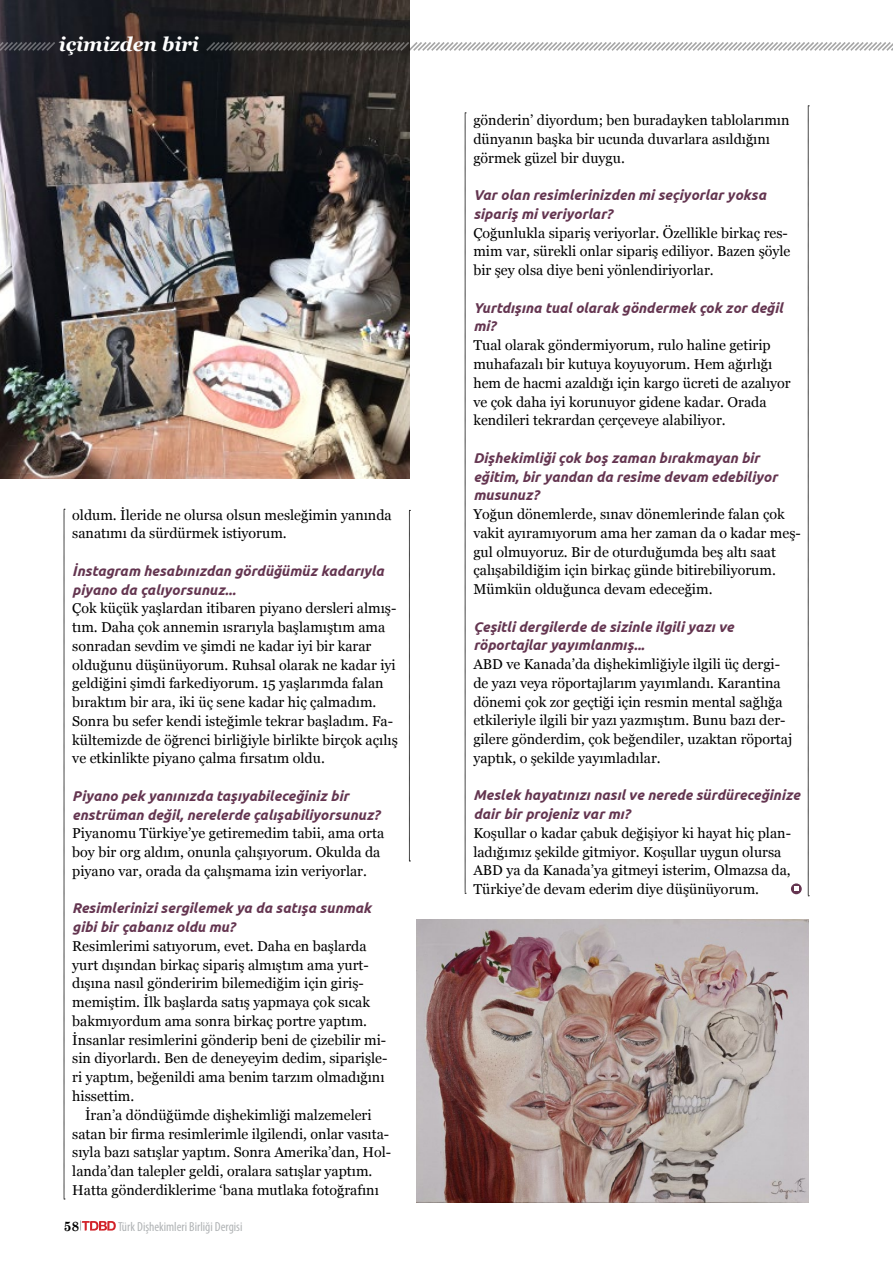
<style>
.page{position:relative;width:893px;height:1263px;background:#fff}
.page>*{position:absolute;margin:0;border:0;box-sizing:border-box;transform-origin:0 0}
.t1{font:italic 700 19.5px "Georgia";letter-spacing:-.005em;color:#fff}
.t2{font:14.25px/18.8px "Georgia";color:#000}
.t3{font:italic 700 14.25px/18.8px "Ubuntu";color:#643550}
.t4{font:700 13.5px "Century Schoolbook";color:#000}
.t5{font:condensed 13.05px "Myriad Pro";color:#b1b4b6}
</style>
<div class="page">
<img style="left:0;top:0;width:410px;height:478px">
<svg style="left:0;top:40px;width:57px;height:13px"></svg>
<svg style="left:204px;top:40px;width:689px;height:13px"></svg>
<svg style="left:80px;top:1220px;width:36px;height:10px"></svg>
<svg style="left:64px;top:509px;width:1px;height:691px"></svg>
<svg style="left:409px;top:510px;width:1px;height:352px"></svg>
<svg style="left:465px;top:113px;width:1px;height:781px"></svg>
<svg style="left:808px;top:106px;width:1px;height:790px"></svg>
<img style="left:417px;top:920px;width:391px;height:283px">
<div style="left:791px;top:883px;width:11px;height:11px;background:#643550;border-radius:50%"></div>
<svg style="left:794px;top:886px;width:5px;height:5px"></svg>
<h1 class="t1" style="left:59px;top:30px;width:142px">içimizden biri</h1>
<p class="t2" style="left:72px;top:505px;width:321px">oldum. İleride ne olursa olsun mesleğimin yanında sanatımı da sürdürmek istiyorum.</p>
<p class="t3" style="left:72px;top:561px;width:313px">İnstagram hesabınızdan gördüğümüz kadarıyla piyano da çalıyorsunuz...</p>
<p class="t2" style="left:72px;top:598px;width:327px">Çok küçük yaşlardan itibaren piyano dersleri almış&shy;tım. Daha çok annemin ısrarıyla başlamıştım ama sonradan sevdim ve şimdi ne kadar iyi bir karar olduğunu düşünüyorum. Ruhsal olarak ne kadar iyi geldiğini şimdi farkediyorum. 15 yaşlarımda falan bıraktım bir ara, iki üç sene kadar hiç çalmadım.<br>Sonra bu sefer kendi isteğimle tekrar başladım. Fa&shy;kültemizde de öğrenci birliğiyle birlikte birçok açılış ve etkinlikte piyano çalma fırsatım oldu.</p>
<p class="t3" style="left:72px;top:786px;width:309px">Piyano pek yanınızda taşıyabileceğiniz bir enstrüman değil, nerelerde çalışabiliyorsunuz?</p>
<p class="t2" style="left:72px;top:823px;width:313px">Piyanomu Türkiye’ye getiremedim tabii, ama orta boy bir org aldım, onunla çalışıyorum. Okulda da piyano var, orada da çalışmama izin veriyorlar.</p>
<p class="t3" style="left:72px;top:899px;width:300px">Resimlerinizi sergilemek ya da satışa sunmak gibi bir çabanız oldu mu?</p>
<p class="t2" style="left:72px;top:936px;width:317px">Resimlerimi satıyorum, evet. Daha en başlarda yurt dışından birkaç sipariş almıştım ama yurt&shy;dışına nasıl gönderirim bilemediğim için giriş&shy;memiştim. İlk başlarda satış yapmaya çok sıcak bakmıyordum ama sonra birkaç portre yaptım.<br>İnsanlar resimlerini gönderip beni de çizebilir mi&shy;sin diyorlardı. Ben de deneyeyim dedim, siparişle&shy;ri yaptım, beğenildi ama benim tarzım olmadığını hissettim.</p>
<p class="t2" style="left:72px;top:1105px;width:320px;text-indent:13px">İran’a döndüğümde dişhekimliği malzemeleri satan bir firma resimlerimle ilgilendi, onlar vasıta&shy;sıyla bazı satışlar yaptım. Sonra Amerika’dan, Hol&shy;landa’dan talepler geldi, oralara satışlar yaptım.<br>Hatta gönderdiklerime ‘bana mutlaka fotoğrafını</p>
<p class="t4" style="left:64px;top:1217px;width:17px">58</p>
<p class="t5" style="left:118px;top:1218px;width:126px">Türk Dişhekimleri Birliği Dergisi</p>
<p class="t2" style="left:473px;top:110px;width:318px">gönderin’ diyordum; ben buradayken tablolarımın dünyanın başka bir ucunda duvarlara asıldığını görmek güzel bir duygu.</p>
<p class="t3" style="left:473px;top:186px;width:294px">Var olan resimlerinizden mi seçiyorlar yoksa sipariş mi veriyorlar?</p>
<p class="t2" style="left:473px;top:223px;width:319px">Çoğunlukla sipariş veriyorlar. Özellikle birkaç res&shy;mim var, sürekli onlar sipariş ediliyor. Bazen şöyle bir şey olsa diye beni yönlendiriyorlar.</p>
<p class="t3" style="left:473px;top:298px;width:311px">Yurtdışına tual olarak göndermek çok zor değil mi?</p>
<p class="t2" style="left:473px;top:335px;width:319px">Tual olarak göndermiyorum, rulo haline getirip muhafazalı bir kutuya koyuyorum. Hem ağırlığı hem de hacmi azaldığı için kargo ücreti de azalıyor ve çok daha iyi korunuyor gidene kadar. Orada kendileri tekrardan çerçeveye alabiliyor.</p>
<p class="t3" style="left:473px;top:448px;width:306px">Dişhekimliği çok boş zaman bırakmayan bir eğitim, bir yandan da resime devam edebiliyor musunuz?</p>
<p class="t2" style="left:473px;top:504px;width:329px">Yoğun dönemlerde, sınav dönemlerinde falan çok vakit ayıramıyorum ama her zaman da o kadar meş&shy;gul olmuyoruz. Bir de oturduğumda beş altı saat çalışabildiğim için birkaç günde bitirebiliyorum.<br>Mümkün olduğunca devam edeceğim.</p>
<p class="t3" style="left:473px;top:617px;width:262px">Çeşitli dergilerde de sizinle ilgili yazı ve röportajlar yayımlanmış...</p>
<p class="t2" style="left:473px;top:654px;width:320px">ABD ve Kanada’da dişhekimliğiyle ilgili üç dergi&shy;de yazı veya röportajlarım yayımlandı. Karantina dönemi çok zor geçtiği için resmin mental sağlığa etkileriyle ilgili bir yazı yazmıştım. Bunu bazı der&shy;gilere gönderdim, çok beğendiler, uzaktan röportaj yaptık, o şekilde yayımladılar.</p>
<p class="t3" style="left:473px;top:786px;width:328px">Meslek hayatınızı nasıl ve nerede sürdüreceğinize dair bir projeniz var mı?</p>
<p class="t2" style="left:473px;top:823px;width:319px">Koşullar o kadar çabuk değişiyor ki hayat hiç plan&shy;ladığımız şekilde gitmiyor. Koşullar uygun olursa ABD ya da Kanada’ya gitmeyi isterim, Olmazsa da, Türkiye’de devam ederim diye düşünüyorum.</p>
</div>
